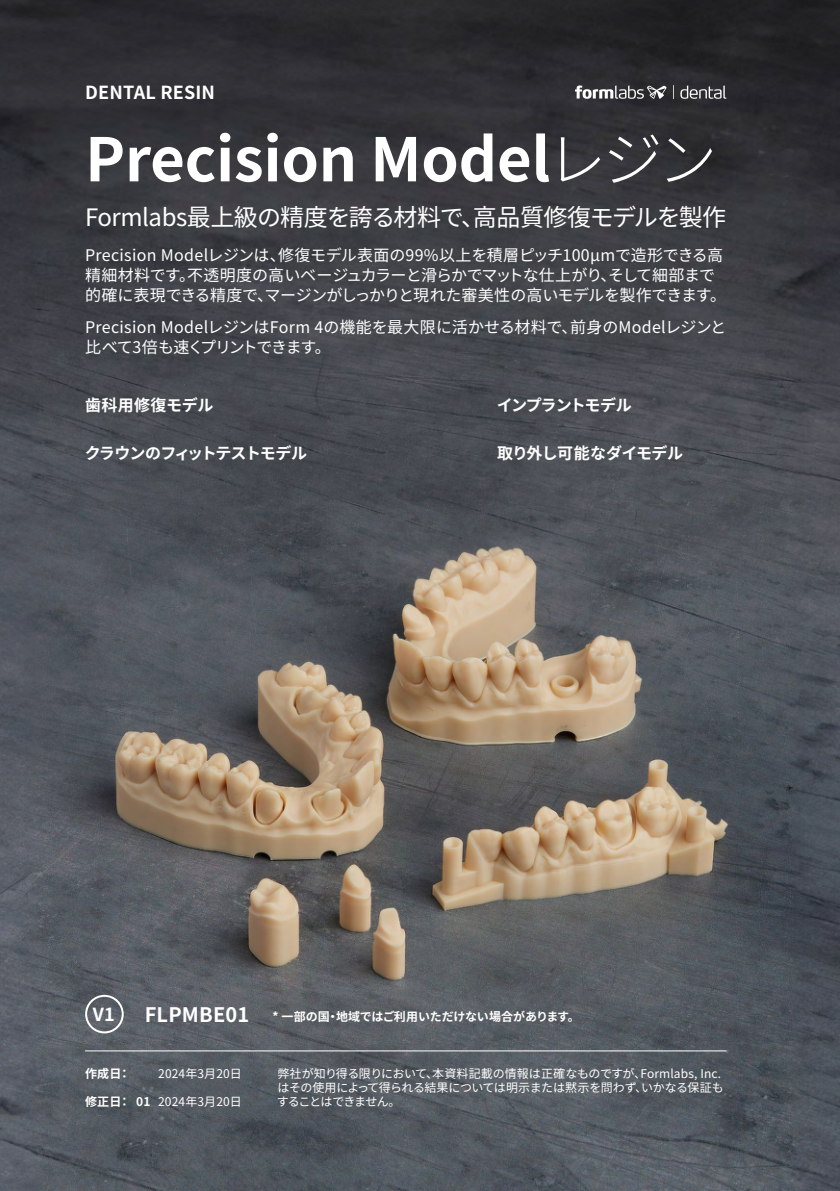
<style>
.page{position:relative;width:840px;height:1191px;background:#fff}
.page>*{position:absolute;margin:0;border:0;box-sizing:border-box;transform-origin:0 0}
.t1{font:700 60px "Noto Sans CJ Kjp";letter-spacing:-.005em;color:#fff}
.t2{font:24px "Noto Sans CJ Kjp";letter-spacing:-.02em;color:#fff}
.t3{font:700 18px "Noto Sans CJ Kjp";letter-spacing:.01em;color:#fff}
.t4{font:16px/20px "Noto Sans CJ Kjp";letter-spacing:-.005em;color:#fff}
.t5{font:700 16px "Noto Sans CJ Kjp";letter-spacing:-.065em;color:#fff}
.t6{font:700 16px "Noto Sans CJ Kjp";letter-spacing:-.045em;color:#fff}
.t7{font:700 16px "Noto Sans CJ Kjp";letter-spacing:-.075em;color:#fff}
.t8{font:700 16px "Noto Sans CJ Kjp";letter-spacing:.02em;color:#fff}
.t9{font:12px/14px "Noto Sans CJ Kjp";letter-spacing:-.005em;color:#fff}
.t10{font:700 12px "Noto Sans CJ Kjp";letter-spacing:-.005em;color:#fff}
.t11{font:12px "Noto Sans CJ Kjp";letter-spacing:-.08em;color:#fff}
.s1{font-weight:300}
.s2{font-size:20px}
.s3{font-weight:700}
</style>
<div class="page">
<img style="left:0;top:0;width:839px;height:1191px">
<hr style="left:85px;top:1050px;width:641px;height:1px;background:#fff">
<div style="left:85px;top:994px;width:39px;height:39px;border:2px solid #fff;border-radius:50%"></div>
<svg style="left:574px;top:85px;width:92px;height:14px"></svg>
<svg style="left:680px;top:85px;width:46px;height:14px"></svg>
<svg style="left:672px;top:85px;width:1px;height:14px"></svg>
<p class="t3" style="left:85px;top:83px;width:131px">DENTAL RESIN</p>
<h1 class="t1" style="left:85px;top:125px;width:633px">Precision Model<span class="s1">レジン</span></h1>
<h2 class="t2" style="left:85px;top:203px;width:642px">Formlabs最上級の精度を誇る材料で、高品質修復モデルを製作</h2>
<p class="t4" style="left:85px;top:246px;width:642px">Precision Modelレジンは、修復モデル表面の99%以上を積層ピッチ100μmで造形できる高精細材料です。不透明度の高いベージュカラーと滑らかでマットな仕上がり、そして細部まで的確に表現できる精度で、マージンがしっかりと現れた審美性の高いモデルを製作できます。</p>
<p class="t4" style="left:85px;top:317px;width:642px">Precision ModelレジンはForm 4の機能を最大限に活かせる材料で、前身のModelレジンと比べて3倍も速くプリントできます。</p>
<p class="t8" style="left:85px;top:396px;width:130px">歯科用修復モデル</p>
<p class="t7" style="left:496px;top:396px;width:136px">インプラントモデル</p>
<p class="t5" style="left:85px;top:444px;width:224px">クラウンのフィットテストモデル</p>
<p class="t6" style="left:497px;top:444px;width:187px">取り外し可能なダイモデル</p>
<p class="t3" style="left:93px;top:1004px;width:23px">V1</p>
<p class="t10" style="left:145px;top:1010px;width:436px"><span class="s2">FLPMBE01</span> * 一部の国・地域ではご利用いただけない場合があります。</p>
<p class="t10" style="left:85px;top:1066px;width:47px">作成日：</p>
<p class="t9" style="left:158px;top:1066px;width:85px">2024年3月20日</p>
<p class="t9" style="left:277px;top:1066px;width:447px">弊社が知り得る限りにおいて、本資料記載の情報は正確なものですが、Formlabs, Inc.はその使用によって得られる結果については明示または黙示を問わず、いかなる保証も</p>
<p class="t9" style="left:85px;top:1094px;width:158px"><span class="s3">修正日： 01</span> 2024年3月20日</p>
<p class="t11" style="left:277px;top:1094px;width:125px">することはできません。</p>
</div>
